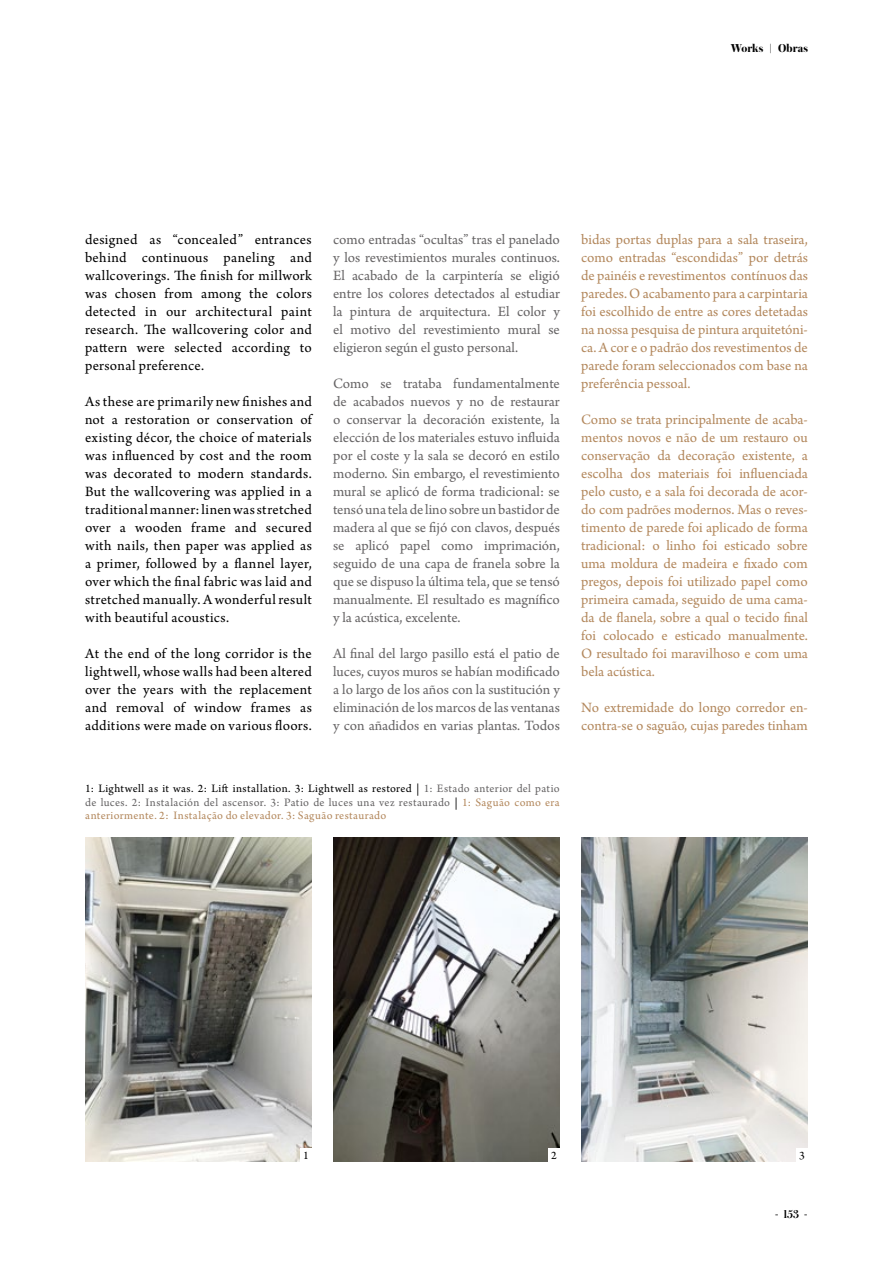
<style>
.page{position:relative;width:893px;height:1263px;background:#fff}
.page>*{position:absolute;margin:0;border:0;box-sizing:border-box;transform-origin:0 0}
.t1{font:15px/18px "Arno Pro";letter-spacing:-.005em;color:#666465;text-align:justify}
.t2{font:15px/18px "Arno Pro";letter-spacing:-.005em;color:#b3885d;text-align:justify}
.t3{font:15px/18px "Arno Pro";letter-spacing:.02em;color:#000;text-align:justify}
.t4{font:12px/13.5px "Arno Pro";letter-spacing:.03em;color:#666465;text-align:justify}
.t5{font:700 12px "Austin";letter-spacing:.01em;color:#000}
.t6{font:500 12px "Austin";color:#000}
.t7{font:12px "Arno Pro";color:#000}
.s1{color:#000}
.s2{color:#b3885d}
</style>
<div class="page">
<img style="left:85px;top:838px;width:227px;height:324px">
<img style="left:581px;top:838px;width:227px;height:324px">
<img style="left:333px;top:838px;width:227px;height:324px">
<div style="left:300px;top:1148px;width:12px;height:14px;background:#fff"></div>
<div style="left:548px;top:1148px;width:12px;height:14px;background:#fff"></div>
<div style="left:796px;top:1148px;width:12px;height:14px;background:#fff"></div>
<p class="t5" style="left:731px;top:40px;width:79px">Works | Obras</p>
<p class="t3" style="left:85px;top:231px;width:228px">designed as “concealed” entrances behind continuous paneling and wallcoverings. The finish for millwork was chosen from among the colors detected in our architectural paint research. The wallcovering color and pattern were selected according to personal preference.</p>
<p class="t3" style="left:85px;top:393px;width:228px">As these are primarily new finishes and not a restoration or conservation of existing décor, the choice of materials was influenced by cost and the room was decorated to modern standards.<br>But the wallcovering was applied in a traditional manner: linen was stretched over a wooden frame and secured with nails, then paper was applied as a primer, followed by a flannel layer, over which the final fabric was laid and stretched manually. A wonderful result with beautiful acoustics.</p>
<p class="t3" style="left:85px;top:645px;width:228px">At the end of the long corridor is the lightwell, whose walls had been altered over the years with the replacement and removal of window frames as additions were made on various floors.</p>
<p class="t1" style="left:333px;top:231px;width:228px">como entradas “ocultas” tras el panelado y los revestimientos murales continuos.<br>El acabado de la carpintería se eligió entre los colores detectados al estudiar la pintura de arquitectura. El color y el motivo del revestimiento mural se eligieron según el gusto personal.</p>
<p class="t1" style="left:333px;top:375px;width:228px">Como se trataba fundamentalmente de acabados nuevos y no de restaurar o conservar la decoración existente, la elección de los materiales estuvo influida por el coste y la sala se decoró en estilo moderno. Sin embargo, el revestimiento mural se aplicó de forma tradicional: se tensó una tela de lino sobre un bastidor de madera al que se fijó con clavos, después se aplicó papel como imprimación, seguido de una capa de franela sobre la que se dispuso la última tela, que se tensó manualmente. El resultado es magnífico y la acústica, excelente.</p>
<p class="t1" style="left:333px;top:645px;width:228px">Al final del largo pasillo está el patio de luces, cuyos muros se habían modificado a lo largo de los años con la sustitución y eliminación de los marcos de las ventanas y con añadidos en varias plantas. Todos</p>
<p class="t4" style="left:85px;top:782px;width:476px"><span class="s1">1: Lightwell as it was. 2: Lift installation. 3: Lightwell as restored |</span> 1: Estado anterior del patio de luces. 2: Instalación del ascensor. 3: Patio de luces una vez restaurado <span class="s1">|</span> <span class="s2">1: Saguão como era anteriormente. 2: Instalação do elevador. 3: Saguão restaurado</span></p>
<p class="t2" style="left:581px;top:231px;width:228px">bidas portas duplas para a sala traseira, como entradas “escondidas” por detrás de painéis e revestimentos contínuos das paredes. O acabamento para a carpintaria foi escolhido de entre as cores detetadas na nossa pesquisa de pintura arquitetóni&shy;ca. A cor e o padrão dos revestimentos de parede foram seleccionados com base na preferência pessoal.</p>
<p class="t2" style="left:581px;top:411px;width:228px">Como se trata principalmente de acaba&shy;mentos novos e não de um restauro ou conservação da decoração existente, a escolha dos materiais foi influenciada pelo custo, e a sala foi decorada de acor&shy;do com padrões modernos. Mas o reves&shy;timento de parede foi aplicado de forma tradicional: o linho foi esticado sobre uma moldura de madeira e fixado com pregos, depois foi utilizado papel como primeira camada, seguido de uma cama&shy;da de flanela, sobre a qual o tecido final foi colocado e esticado manualmente.<br>O resultado foi maravilhoso e com uma bela acústica.</p>
<p class="t2" style="left:581px;top:699px;width:228px">No extremidade do longo corredor en&shy;contra-se o saguão, cujas paredes tinham</p>
<p class="t7" style="left:303px;top:1148px;width:7px">1</p>
<p class="t7" style="left:551px;top:1148px;width:7px">2</p>
<p class="t7" style="left:799px;top:1148px;width:7px">3</p>
<p class="t6" style="left:775px;top:1206px;width:35px">- 153 -</p>
</div>
